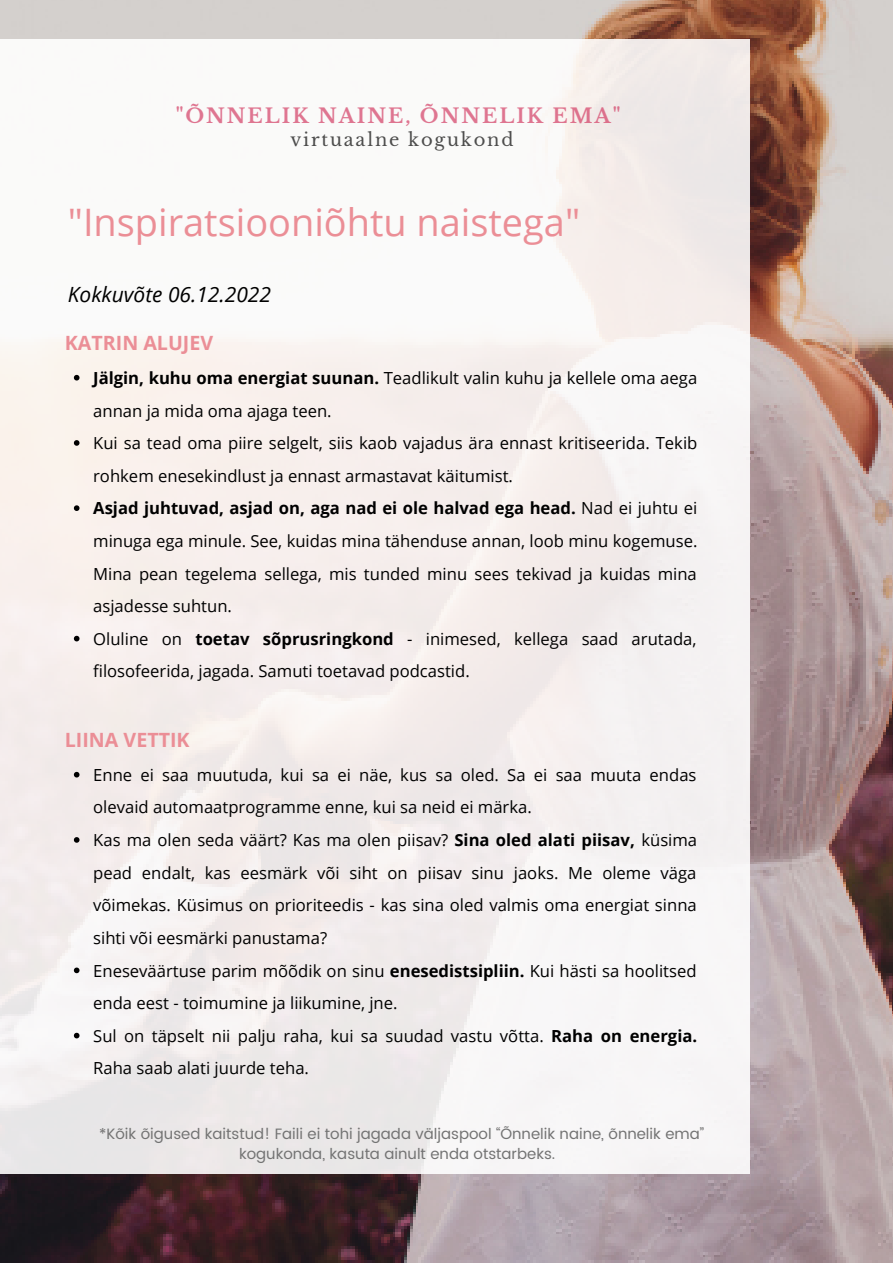
<style>
.page{position:relative;width:893px;height:1264px;background:#fff}
.page>*{position:absolute;margin:0;border:0;box-sizing:border-box;transform-origin:0 0}
.t1{font:37.8px "Open Sans";color:#eb8e96}
.t2{font:italic 21px "Open Sans";color:#000}
.t3{font:700 19.95px "Libre Baskerville";letter-spacing:.1em;color:#d33b63}
.t4{font:700 19.65px "Open Sans";color:#eb8e96}
.t5{font:18px "Libre Baskerville";letter-spacing:.1em;color:#000}
.t6{font:16.65px/32.5px "Open Sans";color:#000}
.t7{font:15px/20.2px "Poppins";color:#737373;text-align:center}
.s1{font-weight:700}
</style>
<div class="page">
<img style="left:0;top:0;width:892px;height:1262px">
<div style="left:0;top:39px;width:749px;height:1134px;background:#f7f1ee"></div>
<svg style="left:74px;top:375px;width:5px;height:5px"></svg>
<svg style="left:74px;top:440px;width:5px;height:6px"></svg>
<svg style="left:74px;top:505px;width:5px;height:6px"></svg>
<svg style="left:74px;top:635px;width:5px;height:6px"></svg>
<svg style="left:74px;top:772px;width:5px;height:5px"></svg>
<svg style="left:74px;top:837px;width:5px;height:5px"></svg>
<svg style="left:74px;top:967px;width:5px;height:6px"></svg>
<svg style="left:74px;top:1032px;width:5px;height:6px"></svg>
<p class="t3" style="left:175px;top:103px;width:446px">"ÕNNELIK NAINE, ÕNNELIK EMA"</p>
<p class="t5" style="left:290px;top:128px;width:224px">virtuaalne kogukond</p>
<h1 class="t1" style="left:68px;top:196px;width:513px">"Inspiratsiooniõhtu naistega"</h1>
<p class="t2" style="left:68px;top:280px;width:205px">Kokkuvõte 06.12.2022</p>
<p class="t4" style="left:65px;top:329px;width:150px">KATRIN ALUJEV</p>
<p class="t6" style="left:93px;top:361px;width:605px"><span class="s1">Jälgin, kuhu oma energiat suunan.</span> Teadlikult valin kuhu ja kellele oma aega annan ja mida oma ajaga teen.<br>Kui sa tead oma piire selgelt, siis kaob vajadus ära ennast kritiseerida. Tekib rohkem enesekindlust ja ennast armastavat käitumist.<br><span class="s1">Asjad juhtuvad, asjad on, aga nad ei ole halvad ega head.</span> Nad ei juhtu ei minuga ega minule. See, kuidas mina tähenduse annan, loob minu kogemuse.<br>Mina pean tegelema sellega, mis tunded minu sees tekivad ja kuidas mina asjadesse suhtun.<br>Oluline on <span class="s1">toetav sõprusringkond</span> - inimesed, kellega saad arutada, filosofeerida, jagada. Samuti toetavad podcastid.</p>
<p class="t4" style="left:65px;top:726px;width:126px">LIINA VETTIK</p>
<p class="t6" style="left:93px;top:758px;width:605px">Enne ei saa muutuda, kui sa ei näe, kus sa oled. Sa ei saa muuta endas olevaid automaatprogramme enne, kui sa neid ei märka.<br>Kas ma olen seda väärt? Kas ma olen piisav? <span class="s1">Sina oled alati piisav,</span> küsima pead endalt, kas eesmärk või siht on piisav sinu jaoks. Me oleme väga võimekas. Küsimus on prioriteedis - kas sina oled valmis oma energiat sinna sihti või eesmärki panustama?<br>Eneseväärtuse parim mõõdik on sinu <span class="s1">enesedistsipliin.</span> Kui hästi sa hoolitsed enda eest - toimumine ja liikumine, jne.<br>Sul on täpselt nii palju raha, kui sa suudad vastu võtta. <span class="s1">Raha on energia.<br></span>Raha saab alati juurde teha.</p>
<p class="t7" style="left:99px;top:1123px;width:606px">*Kõik õigused kaitstud! Faili ei tohi jagada väljaspool “Õnnelik naine, õnnelik ema” kogukonda, kasuta ainult enda otstarbeks.</p>
</div>
